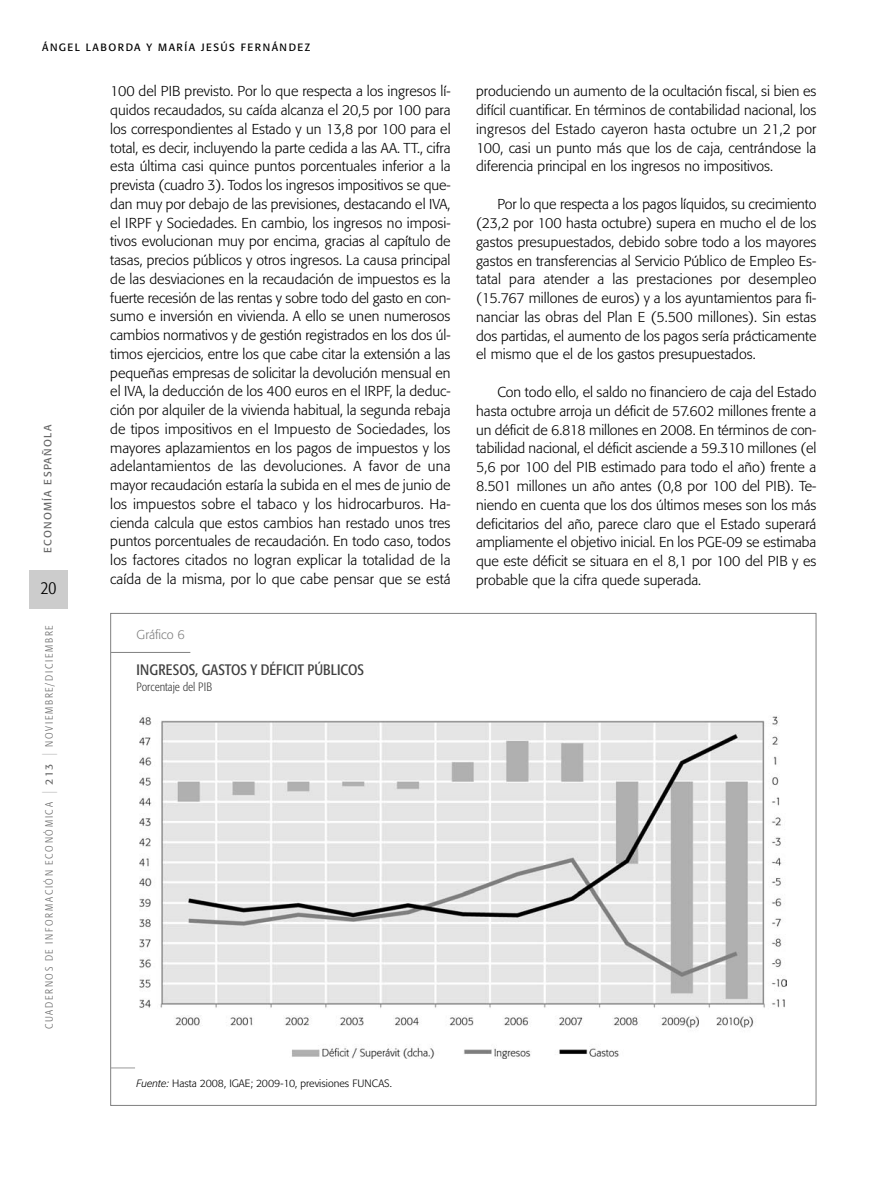
<style>
.page{position:relative;width:894px;height:1191px;background:#fff}
.page>*{position:absolute;margin:0;border:0;box-sizing:border-box;transform-origin:0 0}
.t1{font:300 condensed 18px "Formata";color:#000}
.t2{font:condensed 15px "Formata";color:#404040}
.t3{font:300 14.25px/18.8px "Formata";color:#000;text-align:justify}
.t4{font:300 12.75px "Formata";color:#808080}
.t5{font:300 condensed 12px "Formata";color:#404040}
.t6{font:300 condensed 10.5px "Formata";letter-spacing:.165em;color:#666}
.t7{font:300 10.5px "Formata";color:#000}
.t8{font:10.5px "Formata";letter-spacing:.14em;color:#000}
.t9{font:10.5px "Formata";letter-spacing:.13em;color:#666}
.s1{font-stretch:normal;font-size:15px;color:#ccc}
.s2{font-weight:400;font-stretch:normal}
.s3{font-style:italic}
</style>
<div class="page">
<svg style="left:29px;top:570px;width:788px;height:536px"></svg>
<p class="t8" style="left:42px;top:42px;width:269px">ÁNGEL LABORDA Y MARÍA JESÚS FERNÁNDEZ</p>
<p class="t9" style="left:43px;top:553px;width:129px;rotate:-90deg">ECONOMÍA ESPAÑOLA</p>
<p class="t1" style="left:41px;top:580px;width:17px">20</p>
<p class="t6" style="left:45px;top:1029px;width:406px;rotate:-90deg">CUADERNOS DE INFORMACIÓN ECONÓMICA <span class="s1">|</span> <span class="s2">213</span> <span class="s1">|</span> NOVIEMBRE/DICIEMBRE</p>
<p class="t3" style="left:110px;top:83px;width:342px">100 del PIB previsto. Por lo que respecta a los ingresos lí&shy;quidos recaudados, su caída alcanza el 20,5 por 100 para los correspondientes al Estado y un 13,8 por 100 para el total, es decir, incluyendo la parte cedida a las AA. TT., cifra esta última casi quince puntos porcentuales inferior a la prevista (cuadro 3). Todos los ingresos impositivos se que&shy;dan muy por debajo de las previsiones, destacando el IVA, el IRPF y Sociedades. En cambio, los ingresos no imposi&shy;tivos evolucionan muy por encima, gracias al capítulo de tasas, precios públicos y otros ingresos. La causa principal de las desviaciones en la recaudación de impuestos es la fuerte recesión de las rentas y sobre todo del gasto en con&shy;sumo e inversión en vivienda. A ello se unen numerosos cambios normativos y de gestión registrados en los dos úl&shy;timos ejercicios, entre los que cabe citar la extensión a las pequeñas empresas de solicitar la devolución mensual en el IVA, la deducción de los 400 euros en el IRPF, la deduc&shy;ción por alquiler de la vivienda habitual, la segunda rebaja de tipos impositivos en el Impuesto de Sociedades, los mayores aplazamientos en los pagos de impuestos y los adelantamientos de las devoluciones. A favor de una mayor recaudación estaría la subida en el mes de junio de los impuestos sobre el tabaco y los hidrocarburos. Ha&shy;cienda calcula que estos cambios han restado unos tres puntos porcentuales de recaudación. En todo caso, todos los factores citados no logran explicar la totalidad de la caída de la misma, por lo que cabe pensar que se está</p>
<p class="t3" style="left:476px;top:83px;width:342px">produciendo un aumento de la ocultación fiscal, si bien es difícil cuantificar. En términos de contabilidad nacional, los ingresos del Estado cayeron hasta octubre un 21,2 por 100, casi un punto más que los de caja, centrándose la diferencia principal en los ingresos no impositivos.</p>
<p class="t3" style="left:476px;top:196px;width:342px;text-indent:21px">Por lo que respecta a los pagos líquidos, su crecimiento (23,2 por 100 hasta octubre) supera en mucho el de los gastos presupuestados, debido sobre todo a los mayores gastos en transferencias al Servicio Público de Empleo Es&shy;tatal para atender a las prestaciones por desempleo (15.767 millones de euros) y a los ayuntamientos para fi&shy;nanciar las obras del Plan E (5.500 millones). Sin estas dos partidas, el aumento de los pagos sería prácticamente el mismo que el de los gastos presupuestados.</p>
<p class="t3" style="left:476px;top:384px;width:342px;text-indent:21px">Con todo ello, el saldo no financiero de caja del Estado hasta octubre arroja un déficit de 57.602 millones frente a un déficit de 6.818 millones en 2008. En términos de con&shy;tabilidad nacional, el déficit asciende a 59.310 millones (el 5,6 por 100 del PIB estimado para todo el año) frente a 8.501 millones un año antes (0,8 por 100 del PIB). Te&shy;niendo en cuenta que los dos últimos meses son los más deficitarios del año, parece claro que el Estado superará ampliamente el objetivo inicial. En los PGE-09 se estimaba que este déficit se situara en el 8,1 por 100 del PIB y es probable que la cifra quede superada.</p>
<p class="t4" style="left:137px;top:629px;width:50px">Gráfico 6</p>
<p class="t2" style="left:137px;top:663px;width:229px">INGRESOS, GASTOS Y DÉFICIT PÚBLICOS</p>
<p class="t5" style="left:137px;top:682px;width:77px">Porcentaje del PIB</p>
<p class="t7" style="left:137px;top:1079px;width:257px"><span class="s3">Fuente:</span> Hasta 2008, IGAE; 2009-10, previsiones FUNCAS.</p>
</div>
